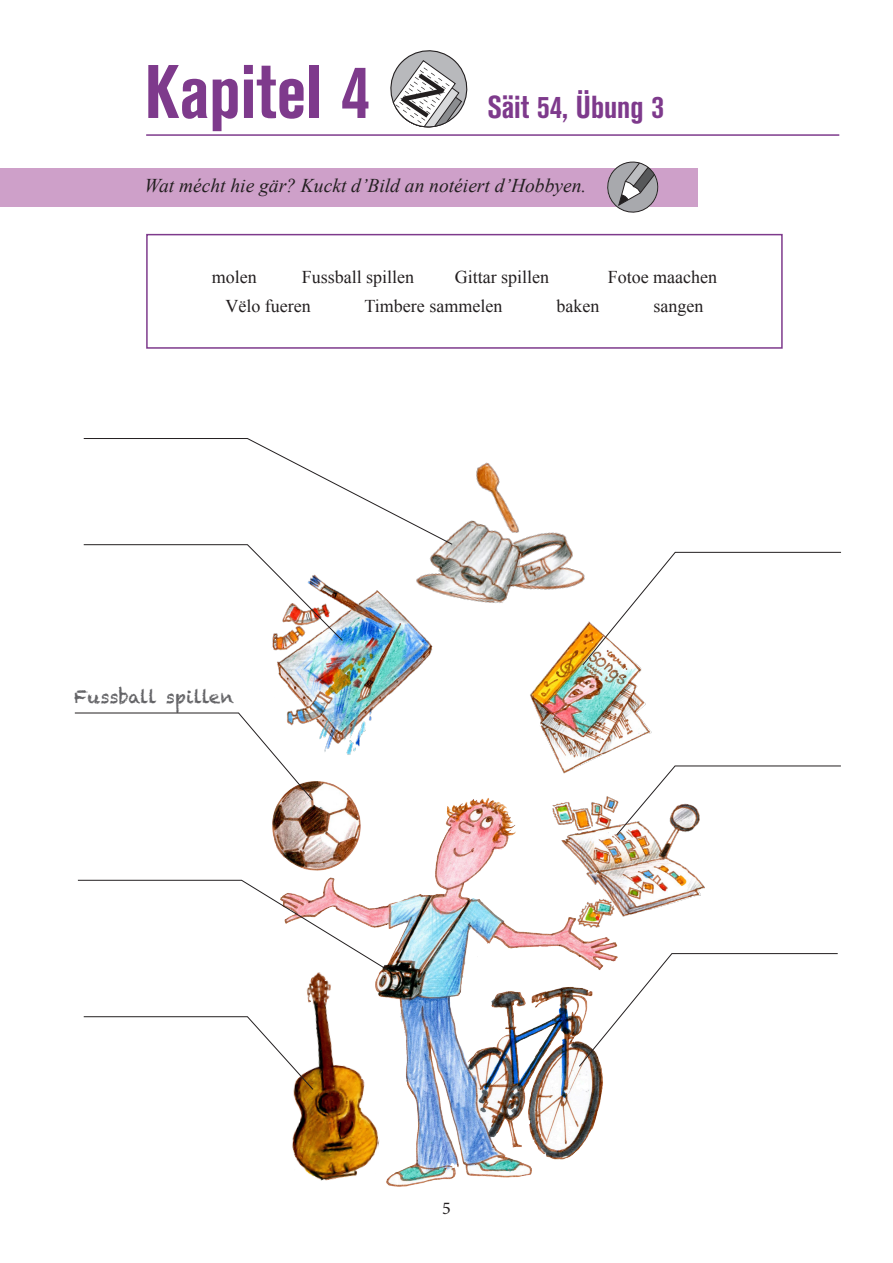
<style>
.page{position:relative;width:893px;height:1263px;background:#fff}
.page>*{position:absolute;margin:0;border:0;box-sizing:border-box;transform-origin:0 0}
.t1{font:700 condensed 75px "Akzidenz Grotesk BE";color:#7e3a8c}
.t2{font:700 condensed 31.5px "Akzidenz Grotesk BE";color:#7e3a8c}
.List_Paragraph{font:italic 19.5px "Times New Roman";color:#231f20}
.t3{font:18px "Times New Roman";color:#231f20}
.t4{font:18px "Chalkduster";color:#636366}
.t5{font:18px "Minion Pro";color:#231f20}
</style>
<div class="page">
<img style="left:453px;top:462px;width:129px;height:141px">
<svg style="left:390px;top:50px;width:78px;height:78px"></svg>
<hr style="left:146px;top:134px;width:693px;height:2px;background:#7e3a8c">
<div style="left:0;top:168px;width:697px;height:38px;background:#cea0c9"></div>
<svg style="left:606px;top:161px;width:53px;height:52px"></svg>
<div style="left:146px;top:234px;width:637px;height:115px;border:2px solid #7e3a8c"></div>
<img style="left:272px;top:781px;width:53px;height:67px">
<img style="left:277px;top:782px;width:341px;height:404px">
<img style="left:272px;top:641px;width:161px;height:114px">
<img style="left:530px;top:630px;width:122px;height:144px">
<img style="left:547px;top:782px;width:158px;height:151px">
<svg style="left:74px;top:712px;width:240px;height:89px"></svg>
<svg style="left:83px;top:438px;width:370px;height:203px"></svg>
<svg style="left:582px;top:552px;width:259px;height:114px"></svg>
<svg style="left:616px;top:765px;width:225px;height:71px"></svg>
<svg style="left:578px;top:953px;width:260px;height:114px"></svg>
<svg style="left:77px;top:879px;width:311px;height:91px"></svg>
<img style="left:277px;top:971px;width:124px;height:216px">
<svg style="left:83px;top:1016px;width:231px;height:74px"></svg>
<p class="t1" style="left:145px;top:49px;width:227px">Kapitel 4</p>
<p class="t2" style="left:487px;top:89px;width:178px">Säit 54, Übung 3</p>
<p class="List_Paragraph" style="left:145px;top:172px;width:443px">Wat mécht hie gär? Kuckt d’Bild an notéiert d’Hobbyen.</p>
<p class="t3" style="left:212px;top:265px;width:46px">molen</p>
<p class="t3" style="left:302px;top:265px;width:114px">Fussball spillen</p>
<p class="t3" style="left:455px;top:265px;width:96px">Gittar spillen</p>
<p class="t3" style="left:608px;top:265px;width:111px">Fotoe maachen</p>
<p class="t3" style="left:225px;top:294px;width:87px">Vëlo fueren</p>
<p class="t3" style="left:365px;top:294px;width:139px">Timbere sammelen</p>
<p class="t3" style="left:556px;top:294px;width:44px">baken</p>
<p class="t3" style="left:653px;top:294px;width:51px">sangen</p>
<p class="t4" style="left:74px;top:686px;width:161px">Fussball spillen</p>
<p class="t5" style="left:442px;top:1196px;width:10px">5</p>
</div>
